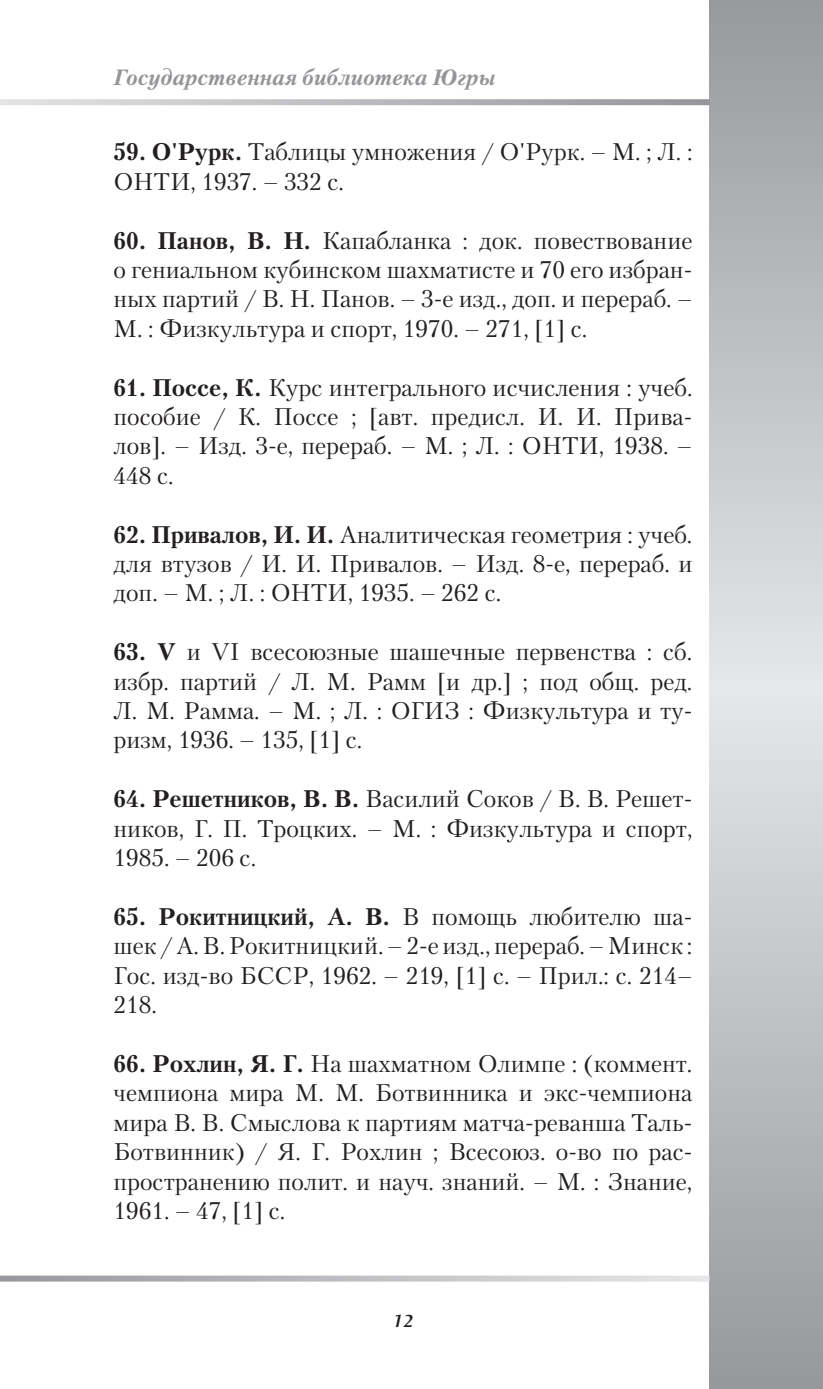
<style>
.page{position:relative;width:823px;height:1389px;background:#fff}
.page>*{position:absolute;margin:0;border:0;box-sizing:border-box;transform-origin:0 0}
.t1{font:28px "Breeze";color:#231f20}
.Osnova{font:24px/29.4px "Petersburg C";color:#231f20;text-align:justify}
.t2{font:italic 700 22px "Petersburg C";color:#939598}
.s1{font-weight:700}
</style>
<div class="page">
<svg style="left:709px;top:0;width:113px;height:1389px;background:#bebfc2"></svg>
<svg style="left:0;top:99px;width:709px;height:6px;background:#bdbec1"></svg>
<svg style="left:0;top:1276px;width:709px;height:6px;background:#c2c3c6"></svg>
<svg style="left:822px;top:0;width:1px;height:1389px"></svg>
<p class="t2" style="left:113px;top:65px;width:383px">Государственная библиотека Югры</p>
<p class="Osnova" style="left:113px;top:137px;width:580px"><span class="s1">59. О'Рурк.</span> Таблицы умножения / О'Рурк. – М. ; Л. :<br>ОНТИ, 1937. – 332 с.</p>
<p class="Osnova" style="left:113px;top:225px;width:580px"><span class="s1">60. Панов, В. Н.</span> Капабланка : док. повествование о гениальном кубинском шахматисте и 70 его избран&shy;ных партий / В. Н. Панов. – 3-е изд., доп. и перераб. – М. : Физкультура и спорт, 1970. – 271, [1] с.</p>
<p class="Osnova" style="left:113px;top:372px;width:580px"><span class="s1">61. Поссе, К.</span> Курс интегрального исчисления : учеб. пособие / К. Поссе ; [авт. предисл. И. И. Прива&shy;лов]. – Изд. 3-е, перераб. – М. ; Л. : ОНТИ, 1938. – 448 с.</p>
<p class="Osnova" style="left:113px;top:519px;width:580px"><span class="s1">62. Привалов, И. И.</span> Аналитическая геометрия : учеб. для втузов / И. И. Привалов. – Изд. 8-е, перераб. и доп. – М. ; Л. : ОНТИ, 1935. – 262 с.</p>
<p class="Osnova" style="left:113px;top:637px;width:580px"><span class="s1">63. V</span> и VI всесоюзные шашечные первенства : сб. избр. партий / Л. М. Рамм [и др.] ; под общ. ред.<br>Л. М. Рамма. – М. ; Л. : ОГИЗ : Физкультура и ту&shy;ризм, 1936. – 135, [1] с.</p>
<p class="Osnova" style="left:113px;top:784px;width:580px"><span class="s1">64. Решетников, В. В.</span> Василий Соков / В. В. Решет&shy;ников, Г. П. Троцких. – М. : Физкультура и спорт, 1985. – 206 с.</p>
<p class="Osnova" style="left:113px;top:902px;width:580px"><span class="s1">65. Рокитницкий, А. В.</span> В помощь любителю ша&shy;шек / А. В. Рокитницкий. – 2-е изд., перераб. – Минск :<br>Гос. изд-во БССР, 1962. – 219, [1] с. – Прил.: с. 214– 218.</p>
<p class="Osnova" style="left:113px;top:1049px;width:580px"><span class="s1">66. Рохлин, Я. Г.</span> На шахматном Олимпе : (коммент. чемпиона мира М. М. Ботвинника и экс-чемпиона мира В. В. Смыслова к партиям матча-реванша Таль-Ботвинник) / Я. Г. Рохлин ; Всесоюз. о-во по рас&shy;пространению полит. и науч. знаний. – М. : Знание, 1961. – 47, [1] с.</p>
<p class="t1" style="left:392px;top:1304px;width:23px">12</p>
</div>
